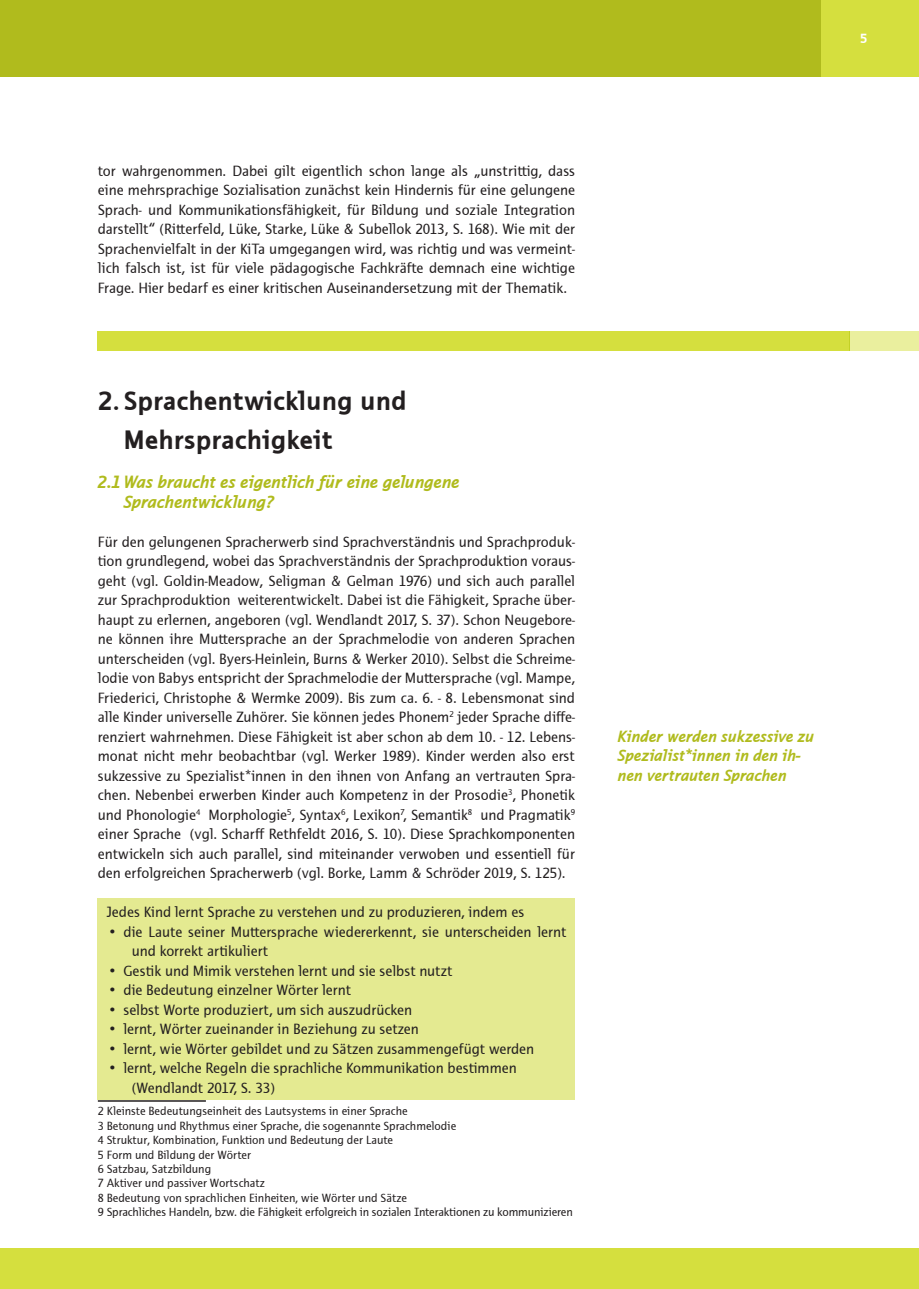
<style>
.page{position:relative;width:919px;height:1289px;background:#fff}
.page>*{position:absolute;margin:0;border:0;box-sizing:border-box;transform-origin:0 0}
.Fließtext{font:700 27px/39px "Thordis Sans EF";color:#231f20}
.Fließtext-2{font:italic 700 18px/19.5px "Thordis Sans EF";letter-spacing:-.015em;color:#b0bb1d}
.Infospalte_Headline{font:italic 700 16.5px/19.5px "Thordis Sans EF";letter-spacing:-.015em;color:#b0bb1d}
.Fließtext-3{font:15px/19.5px "Thordis Sans EF";color:#231f20;text-align:justify}
.t1{font:700 13.5px "Thordis Sans EF";color:#fff}
.t2{font:12px "Thordis Sans EF";color:#231f20}
</style>
<div class="page">
<div style="left:13px;top:1248px;width:905px;height:40px;background:#d5df3e"></div>
<div style="left:0;top:1248px;width:13px;height:40px;background:#d5df3e"></div>
<div style="left:0;top:0;width:13px;height:77px;background:#b0bb1d"></div>
<div style="left:13px;top:0;width:905px;height:77px;background:#b0bb1d"></div>
<div style="left:821px;top:0;width:97px;height:77px;background:#d5df3e"></div>
<div style="left:98px;top:897px;width:477px;height:202px;background:#e4ea91"></div>
<hr style="left:98px;top:1100px;width:108px;height:1px;background:#231f20">
<div style="left:98px;top:331px;width:751px;height:19px;background:#d5df3e"></div>
<div style="left:849px;top:331px;width:69px;height:19px;background:#eaef9e"></div>
<p class="t1" style="left:859px;top:31px;width:9px">5</p>
<p class="Fließtext-3" style="left:98px;top:161px;width:478px">tor wahrgenommen. Dabei gilt eigentlich schon lange als „unstrittig, dass eine mehrsprachige Sozialisation zunächst kein Hindernis für eine gelungene Sprach- und Kommunikationsfähigkeit, für Bildung und soziale Integration darstellt“ (Ritterfeld, Lüke, Starke, Lüke &amp; Subellok 2013, S. 168). Wie mit der Sprachenvielfalt in der KiTa umgegangen wird, was richtig und was vermeint&shy;lich falsch ist, ist für viele pädagogische Fachkräfte demnach eine wichtige Frage. Hier bedarf es einer kritischen Auseinandersetzung mit der Thematik.</p>
<p class="Fließtext" style="left:123px;top:381px;width:285px;text-indent:-26px">2.Sprachentwicklung und<br>Mehrsprachigkeit</p>
<p class="Fließtext-2" style="left:123px;top:472px;width:338px;text-indent:-26px">2.1 Was braucht es eigentlich für eine gelungene<br>Sprachentwicklung?</p>
<p class="Fließtext-3" style="left:98px;top:532px;width:478px">Für den gelungenen Spracherwerb sind Sprachverständnis und Sprachproduk&shy;tion grundlegend, wobei das Sprachverständnis der Sprachproduktion voraus&shy;geht (vgl. Goldin-Meadow, Seligman &amp; Gelman 1976) und sich auch parallel zur Sprachproduktion weiterentwickelt. Dabei ist die Fähigkeit, Sprache über&shy;haupt zu erlernen, angeboren (vgl. Wendlandt 2017, S. 37). Schon Neugebore&shy;ne können ihre Muttersprache an der Sprachmelodie von anderen Sprachen unterscheiden (vgl. Byers-Heinlein, Burns &amp; Werker 2010). Selbst die Schreime&shy;lodie von Babys entspricht der Sprachmelodie der Muttersprache (vgl. Mampe, Friederici, Christophe &amp; Wermke 2009). Bis zum ca. 6. - 8. Lebensmonat sind alle Kinder universelle Zuhörer. Sie können jedes Phonem<sup>2</sup> jeder Sprache diffe&shy;renziert wahrnehmen. Diese Fähigkeit ist aber schon ab dem 10. - 12. Lebens&shy;monat nicht mehr beobachtbar (vgl. Werker 1989). Kinder werden also erst sukzessive zu Spezialist*innen in den ihnen von Anfang an vertrauten Spra&shy;chen. Nebenbei erwerben Kinder auch Kompetenz in der Prosodie<sup>3</sup>, Phonetik und Phonologie<sup>4</sup> Morphologie<sup>5</sup>, Syntax<sup>6</sup>, Lexikon<sup>7</sup>, Semantik<sup>8</sup> und Pragmatik<sup>9 </sup>einer Sprache (vgl. Scharff Rethfeldt 2016, S. 10). Diese Sprachkomponenten entwickeln sich auch parallel, sind miteinander verwoben und essentiell für den erfolgreichen Spracherwerb (vgl. Borke, Lamm &amp; Schröder 2019, S. 125).</p>
<p class="Fließtext-3" style="left:106px;top:902px;width:419px">Jedes Kind lernt Sprache zu verstehen und zu produzieren, indem es</p>
<p class="Fließtext-3" style="left:132px;top:922px;width:436px;text-indent:-21px">• die Laute seiner Muttersprache wiedererkennt, sie unterscheiden lernt und korrekt artikuliert</p>
<p class="Fließtext-3" style="left:111px;top:961px;width:343px">• Gestik und Mimik verstehen lernt und sie selbst nutzt</p>
<p class="Fließtext-3" style="left:111px;top:980px;width:242px">• die Bedeutung einzelner Wörter lernt</p>
<p class="Fließtext-3" style="left:111px;top:1000px;width:303px">• selbst Worte produziert, um sich auszudrücken</p>
<p class="Fließtext-3" style="left:111px;top:1019px;width:310px">• lernt, Wörter zueinander in Beziehung zu setzen</p>
<p class="Fließtext-3" style="left:111px;top:1039px;width:425px">• lernt, wie Wörter gebildet und zu Sätzen zusammengefügt werden</p>
<p class="Fließtext-3" style="left:132px;top:1058px;width:386px;text-indent:-21px">• lernt, welche Regeln die sprachliche Kommunikation bestimmen (Wendlandt 2017, S. 33)</p>
<p class="t2" style="left:98px;top:1104px;width:311px">2 Kleinste Bedeutungseinheit des Lautsystems in einer Sprache</p>
<p class="t2" style="left:98px;top:1119px;width:360px">3 Betonung und Rhythmus einer Sprache, die sogenannte Sprachmelodie</p>
<p class="t2" style="left:98px;top:1133px;width:297px">4 Struktur, Kombination, Funktion und Bedeutung der Laute</p>
<p class="t2" style="left:98px;top:1147px;width:155px">5 Form und Bildung der Wörter</p>
<p class="t2" style="left:98px;top:1162px;width:115px">6 Satzbau, Satzbildung</p>
<p class="t2" style="left:98px;top:1176px;width:168px">7 Aktiver und passiver Wortschatz</p>
<p class="t2" style="left:98px;top:1191px;width:311px">8 Bedeutung von sprachlichen Einheiten, wie Wörter und Sätze</p>
<p class="t2" style="left:98px;top:1205px;width:476px">9 Sprachliches Handeln, bzw. die Fähigkeit erfolgreich in sozialen Interaktionen zu kommunizieren</p>
<p class="Infospalte_Headline" style="left:617px;top:726px;width:198px">Kinder werden sukzessive zu<br>Spezialist*innen in den ih&shy;nen vertrauten Sprachen</p>
</div>
